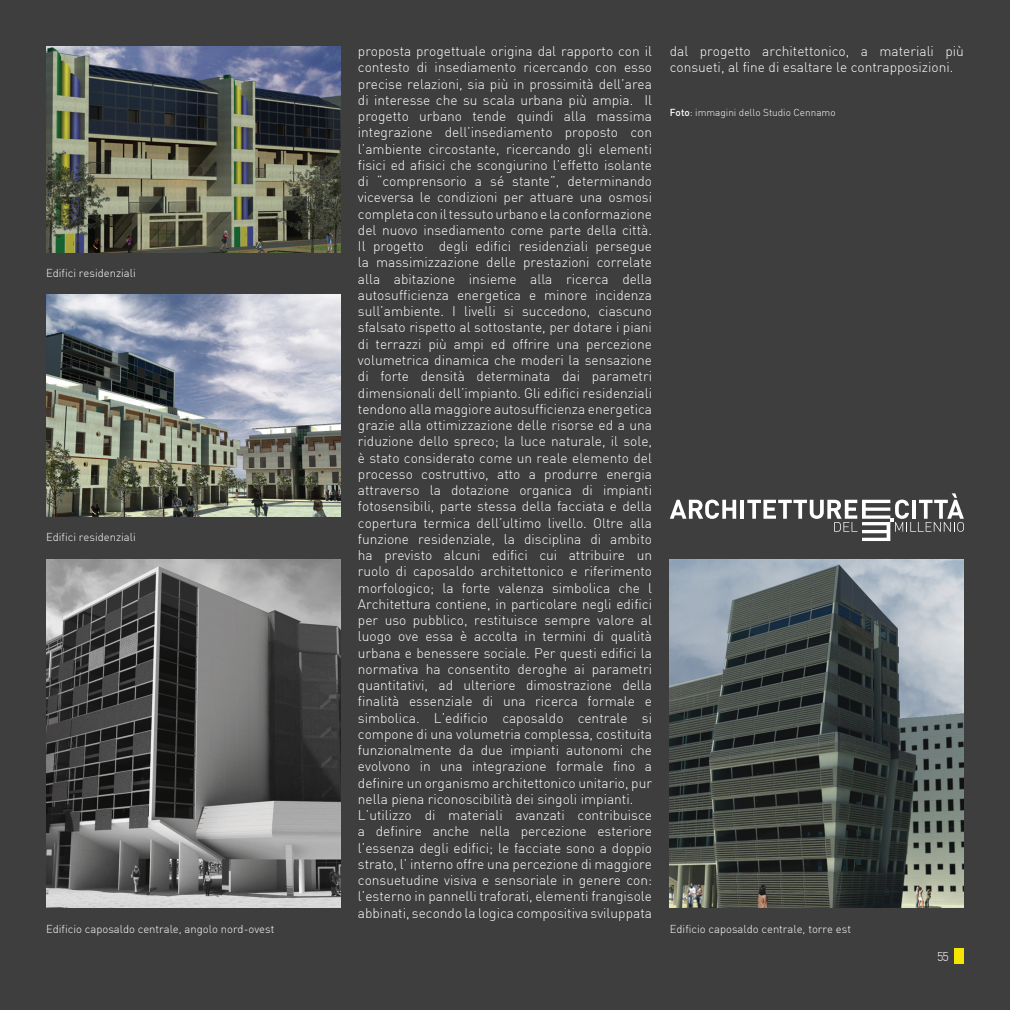
<style>
.page{position:relative;width:1010px;height:1010px;background:#3e3e3f}
.page>*{position:absolute;margin:0;border:0;box-sizing:border-box;transform-origin:0 0}
.t1{font:300 13.75px/16.2px "DIN";color:#fff;text-align:justify}
.t2{font:300 12.5px "DIN";color:#fff}
.t3{font:300 11.25px "DIN";color:#fff}
.t4{font:300 10px "DIN";color:#fff}
.s1{font-weight:500}
</style>
<div class="page">
<img style="left:46px;top:46px;width:294px;height:207px">
<img style="left:46px;top:294px;width:294px;height:223px">
<img style="left:46px;top:559px;width:294px;height:349px">
<img style="left:670px;top:559px;width:294px;height:349px">
<svg style="left:670px;top:500px;width:66px;height:19px"></svg>
<hr style="left:741px;top:500px;width:3px;height:19px;background:#fff">
<svg style="left:747px;top:493px;width:217px;height:48px"></svg>
<div style="left:954px;top:948px;width:10px;height:16px;background:#f5e601"></div>
<p class="t3" style="left:46px;top:266px;width:91px">Edifici residenziali</p>
<p class="t3" style="left:46px;top:530px;width:91px">Edifici residenziali</p>
<p class="t1" style="left:358px;top:43px;width:296px">proposta progettuale origina dal rapporto con il contesto di insediamento ricercando con esso precise relazioni, sia più in prossimità dell’area di interesse che su scala urbana più ampia. Il progetto urbano tende quindi alla massima integrazione dell’insediamento proposto con l’ambiente circostante, ricercando gli elementi fisici ed afisici che scongiurino l’effetto isolante di “comprensorio a sé stante”, determinando viceversa le condizioni per attuare una osmosi completa con il tessuto urbano e la conformazione del nuovo insediamento come parte della città.<br>Il progetto degli edifici residenziali persegue la massimizzazione delle prestazioni correlate alla abitazione insieme alla ricerca della autosufficienza energetica e minore incidenza sull’ambiente. I livelli si succedono, ciascuno sfalsato rispetto al sottostante, per dotare i piani di terrazzi più ampi ed offrire una percezione volumetrica dinamica che moderi la sensazione di forte densità determinata dai parametri dimensionali dell’impianto. Gli edifici residenziali tendono alla maggiore autosufficienza energetica grazie alla ottimizzazione delle risorse ed a una riduzione dello spreco; la luce naturale, il sole, è stato considerato come un reale elemento del processo costruttivo, atto a produrre energia attraverso la dotazione organica di impianti fotosensibili, parte stessa della facciata e della copertura termica dell’ultimo livello. Oltre alla funzione residenziale, la disciplina di ambito ha previsto alcuni edifici cui attribuire un ruolo di caposaldo architettonico e riferimento morfologico; la forte valenza simbolica che l Architettura contiene, in particolare negli edifici per uso pubblico, restituisce sempre valore al luogo ove essa è accolta in termini di qualità urbana e benessere sociale. Per questi edifici la normativa ha consentito deroghe ai parametri quantitativi, ad ulteriore dimostrazione della finalità essenziale di una ricerca formale e simbolica. L’edificio caposaldo centrale si compone di una volumetria complessa, costituita funzionalmente da due impianti autonomi che evolvono in una integrazione formale fino a definire un organismo architettonico unitario, pur nella piena riconoscibilità dei singoli impianti.</p>
<p class="t1" style="left:358px;top:807px;width:296px">L’utilizzo di materiali avanzati contribuisce a definire anche nella percezione esteriore l’essenza degli edifici; le facciate sono a doppio strato, l’ interno offre una percezione di maggiore consuetudine visiva e sensoriale in genere con: l’esterno in pannelli traforati, elementi frangisole abbinati, secondo la logica compositiva sviluppata</p>
<p class="t1" style="left:670px;top:43px;width:296px">dal progetto architettonico, a materiali più consueti, al fine di esaltare le contrapposizioni.</p>
<p class="t4" style="left:670px;top:106px;width:167px"><span class="s1">Foto</span>: immagini dello Studio Cennamo</p>
<p class="t3" style="left:46px;top:921px;width:230px">Edificio caposaldo centrale, angolo nord-ovest</p>
<p class="t3" style="left:670px;top:921px;width:183px">Edificio caposaldo centrale, torre est</p>
<p class="t2" style="left:937px;top:948px;width:13px">55</p>
</div>
